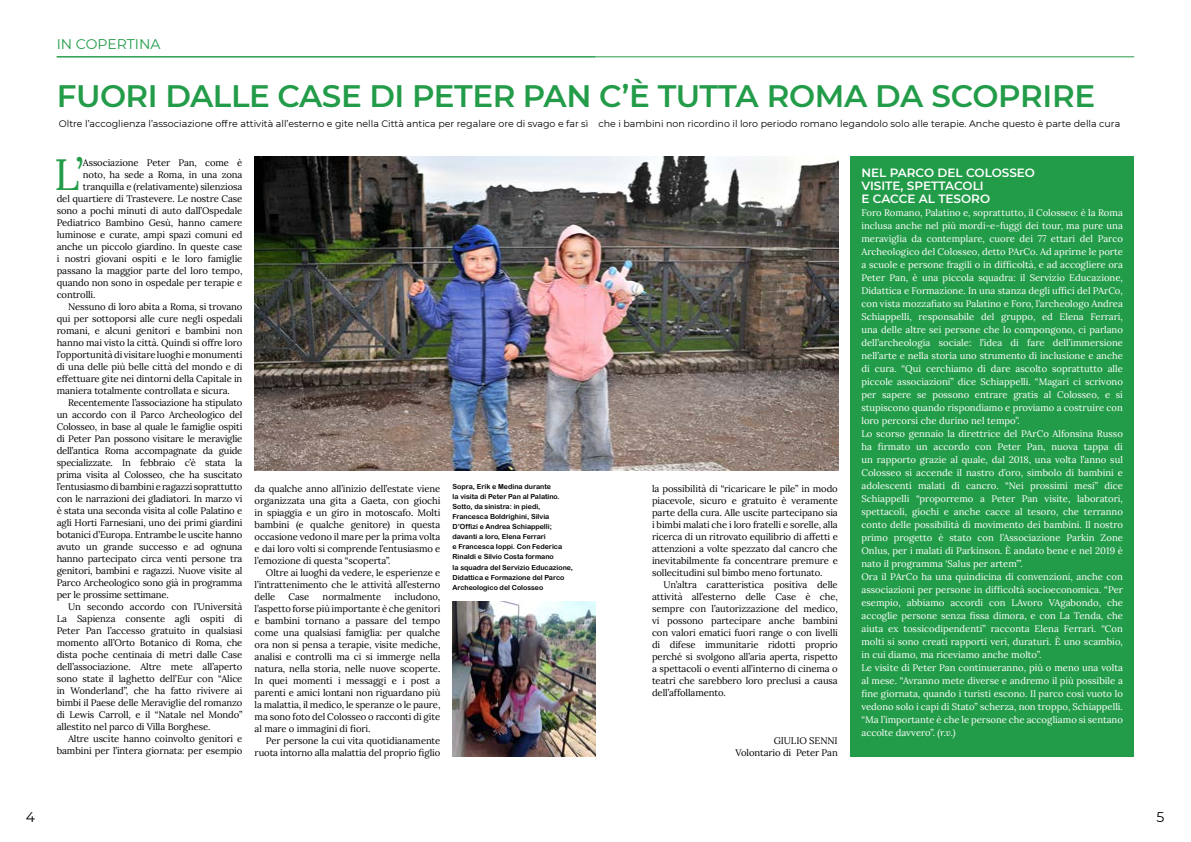
<style>
.page{position:relative;width:1191px;height:842px;background:#fff}
.page>*{position:absolute;margin:0;border:0;box-sizing:border-box;transform-origin:0 0}
.t1{font:43.8px "Lora";color:#239c49}
.t2{font:600 31px "Montserrat";letter-spacing:-.015em;color:#239c49}
.t3{font:14px "Montserrat";color:#239c49}
.t4{font:14px "Montserrat";color:#000}
.t5{font:600 12px/13px "Montserrat";color:#fff}
.t6{font:9.5px/12px "Lora";letter-spacing:-.01em;color:#000;text-align:justify}
.t7{font:9.5px/13px "Lora";color:#fff}
.t8{font:9.5px "Montserrat";color:#000}
.t9{font:7px/10px "Arial Rounded MT Bold";color:#000}
.s1{font-style:italic}
</style>
<div class="page">
<hr style="left:57px;top:57px;width:538px;height:1px;background:#239c49">
<img style="left:255px;top:156px;width:583px;height:315px">
<hr style="left:595px;top:57px;width:539px;height:1px;background:#239c49">
<div style="left:850px;top:156px;width:283px;height:601px;background:#239c49"></div>
<img style="left:452px;top:601px;width:143px;height:156px">
<h3 class="t4" style="left:26px;top:809px;width:11px">4</h3>
<h3 class="t3" style="left:57px;top:37px;width:105px">IN COPERTINA</h3>
<h2 class="t2" style="left:57px;top:79px;width:1040px">FUORI DALLE CASE DI PETER PAN C’È TUTTA ROMA DA SCOPRIRE</h2>
<p class="t8" style="left:59px;top:119px;width:1063px">Oltre l’accoglienza l’associazione offre attività all’esterno e gite nella Città antica per regalare ore di svago e far sì che i bambini non ricordino il loro periodo romano legandolo solo alle terapie. Anche questo è parte della cura</p>
<h1 class="t1" style="left:54px;top:149px;width:30px">L’</h1>
<p class="t6" style="left:83px;top:156px;width:161px">Associazione Peter Pan, come è</p>
<p class="t6" style="left:83px;top:168px;width:161px">noto, ha sede a Roma, in una zona</p>
<p class="t6" style="left:83px;top:180px;width:161px">tranquilla e (relativamente) silenziosa</p>
<p class="t6" style="left:57px;top:192px;width:187px">del quartiere di Trastevere. Le nostre Case</p>
<p class="t6" style="left:57px;top:204px;width:187px">sono a pochi minuti di auto dall’Ospedale</p>
<p class="t6" style="left:57px;top:216px;width:187px">Pediatrico Bambino Gesù, hanno camere</p>
<p class="t6" style="left:57px;top:228px;width:187px">luminose e curate, ampi spazi comuni ed</p>
<p class="t6" style="left:57px;top:240px;width:187px">anche un piccolo giardino. In queste case</p>
<p class="t6" style="left:57px;top:252px;width:187px">i nostri giovani ospiti e le loro famiglie</p>
<p class="t6" style="left:57px;top:264px;width:187px">passano la maggior parte del loro tempo,</p>
<p class="t6" style="left:57px;top:276px;width:187px">quando non sono in ospedale per terapie e</p>
<p class="t6" style="left:57px;top:288px;width:40px">controlli.</p>
<p class="t6" style="left:68px;top:300px;width:176px">Nessuno di loro abita a Roma, si trovano</p>
<p class="t6" style="left:57px;top:312px;width:187px">qui per sottoporsi alle cure negli ospedali</p>
<p class="t6" style="left:57px;top:324px;width:187px">romani, e alcuni genitori e bambini non</p>
<p class="t6" style="left:57px;top:336px;width:187px">hanno mai visto la città. Quindi si offre loro</p>
<p class="t6" style="left:57px;top:348px;width:187px">l’opportunità di visitare luoghi e monumenti</p>
<p class="t6" style="left:57px;top:360px;width:187px">di una delle più belle città del mondo e di</p>
<p class="t6" style="left:57px;top:372px;width:187px">effettuare gite nei dintorni della Capitale in</p>
<p class="t6" style="left:57px;top:384px;width:175px">maniera totalmente controllata e sicura.</p>
<p class="t6" style="left:68px;top:396px;width:176px">Recentemente l’associazione ha stipulato</p>
<p class="t6" style="left:57px;top:408px;width:187px">un accordo con il Parco Archeologico del</p>
<p class="t6" style="left:57px;top:420px;width:187px">Colosseo, in base al quale le famiglie ospiti</p>
<p class="t6" style="left:57px;top:432px;width:187px">di Peter Pan possono visitare le meraviglie</p>
<p class="t6" style="left:57px;top:444px;width:187px">dell’antica Roma accompagnate da guide</p>
<p class="t6" style="left:57px;top:456px;width:187px">specializzate. In febbraio c’è stata la</p>
<p class="t6" style="left:57px;top:468px;width:187px">prima visita al Colosseo, che ha suscitato</p>
<p class="t6" style="left:57px;top:480px;width:187px">l’entusiasmo di bambini e ragazzi soprattutto</p>
<p class="t6" style="left:57px;top:492px;width:187px">con le narrazioni dei gladiatori. In marzo vi</p>
<p class="t6" style="left:57px;top:504px;width:187px">è stata una seconda visita al colle Palatino e</p>
<p class="t6" style="left:57px;top:516px;width:187px">agli Horti Farnesiani, uno dei primi giardini</p>
<p class="t6" style="left:57px;top:528px;width:187px">botanici d’Europa. Entrambe le uscite hanno</p>
<p class="t6" style="left:57px;top:540px;width:187px">avuto un grande successo e ad ognuna</p>
<p class="t6" style="left:57px;top:552px;width:187px">hanno partecipato circa venti persone tra</p>
<p class="t6" style="left:57px;top:564px;width:187px">genitori, bambini e ragazzi. Nuove visite al</p>
<p class="t6" style="left:57px;top:576px;width:187px">Parco Archeologico sono già in programma</p>
<p class="t6" style="left:57px;top:588px;width:114px">per le prossime settimane.</p>
<p class="t6" style="left:68px;top:600px;width:176px">Un secondo accordo con l’Università</p>
<p class="t6" style="left:57px;top:612px;width:187px">La Sapienza consente agli ospiti di</p>
<p class="t6" style="left:57px;top:624px;width:187px">Peter Pan l’accesso gratuito in qualsiasi</p>
<p class="t6" style="left:57px;top:636px;width:187px">momento all’Orto Botanico di Roma, che</p>
<p class="t6" style="left:57px;top:648px;width:187px">dista poche centinaia di metri dalle Case</p>
<p class="t6" style="left:57px;top:660px;width:187px">dell’associazione. Altre mete all’aperto</p>
<p class="t6" style="left:57px;top:672px;width:187px">sono state il laghetto dell’Eur con “Alice</p>
<p class="t6" style="left:57px;top:684px;width:187px">in Wonderland”, che ha fatto rivivere ai</p>
<p class="t6" style="left:57px;top:696px;width:187px">bimbi il Paese delle Meraviglie del romanzo</p>
<p class="t6" style="left:57px;top:708px;width:187px">di Lewis Carroll, e il “Natale nel Mondo”</p>
<p class="t6" style="left:57px;top:720px;width:155px">allestito nel parco di Villa Borghese.</p>
<p class="t6" style="left:68px;top:732px;width:176px">Altre uscite hanno coinvolto genitori e</p>
<p class="t6" style="left:57px;top:744px;width:187px">bambini per l’intera giornata: per esempio</p>
<p class="t6" style="left:255px;top:482px;width:187px">da qualche anno all’inizio dell’estate viene organizzata una gita a Gaeta, con giochi in spiaggia e un giro in motoscafo. Molti bambini (e qualche genitore) in questa occasione vedono il mare per la prima volta e dai loro volti si comprende l’entusiasmo e l’emozione di questa “scoperta”.</p>
<p class="t6" style="left:255px;top:566px;width:187px;text-indent:11px">Oltre ai luoghi da vedere, le esperienze e l’intrattenimento che le attività all’esterno delle</p>
<p class="t6" style="left:255px;top:590px;width:187px;text-indent:140px">includono, l’aspetto forse più importante è che genitori e bambini tornano a passare del tempo come una qualsiasi famiglia: per qualche ora non si pensa a terapie, visite mediche, analisi e controlli ma ci si immerge nella natura, nella storia, nelle nuove scoperte.<br>In quei momenti i messaggi e i post a parenti e amici lontani non riguardano più la malattia, il medico, le speranze o le paure, ma sono foto del Colosseo o racconti di gite al mare o immagini di fiori.</p>
<p class="t6" style="left:255px;top:734px;width:187px;text-align:right">Per persone la cui vita quotidianamente ruota intorno alla malattia del proprio figlio</p>
<p class="t6" style="left:289px;top:590px;width:22px">Case</p>
<p class="t6" style="left:323px;top:590px;width:60px">normalmente</p>
<p class="t9" style="left:452px;top:483px;width:122px">Sopra, Erik e Medina durante<br>la visita di Peter Pan al Palatino.<br>Sotto, da sinistra: in piedi,<br>Francesca Boldrighini, Silvia<br>D’Offizi e Andrea Schiappelli; davanti a loro, Elena Ferrari<br>e Francesca Ioppi. Con Federica<br>Rinaldi e Silvio Costa formano<br>la squadra del Servizio Educazione,<br>Didattica e Formazione del Parco<br>Archeologico del Colosseo</p>
<p class="t6" style="left:652px;top:483px;width:187px">la possibilità di “ricaricare le pile” in modo piacevole, sicuro e gratuito è veramente parte della cura. Alle uscite partecipano sia i bimbi malati che i loro fratelli e sorelle, alla ricerca di un ritrovato equilibrio di affetti e attenzioni a volte spezzato dal cancro che inevitabilmente fa concentrare premure e sollecitudini sul bimbo meno fortunato.</p>
<p class="t6" style="left:652px;top:579px;width:187px;text-indent:11px">Un’altra caratteristica positiva delle attività all’esterno delle Case è che, sempre con l’autorizzazione del medico, vi possono partecipare anche bambini con valori ematici fuori range o con livelli di difese immunitarie ridotti proprio perché si svolgono all’aria aperta, rispetto a spettacoli o eventi all’interno di cinema o teatri che sarebbero loro preclusi a causa dell’affollamento.</p>
<p class="t6" style="left:735px;top:735px;width:104px;text-align:right">GIULIO SENNI<br>Volontario di Peter Pan</p>
<p class="t5" style="left:861px;top:166px;width:175px">NEL PARCO DEL COLOSSEO<br>VISITE, SPETTACOLI<br>E CACCE AL TESORO</p>
<p class="t7" style="left:861px;top:206px;width:263px">Foro Romano, Palatino e, soprattutto, il Colosseo: è la Roma inclusa anche nel più mordi-e-fuggi dei tour, ma pure una meraviglia da contemplare, cuore dei 77 ettari del Parco Archeologico del Colosseo, detto PArCo. Ad aprirne le porte a scuole e persone fragili o in difficoltà, e ad accogliere ora Peter Pan, è una piccola squadra: il Servizio Educazione, Didattica e Formazione. In una stanza degli uffici del PArCo, con vista mozzafiato su Palatino e Foro, l’archeologo Andrea Schiappelli, responsabile del gruppo, ed Elena Ferrari, una delle altre sei persone che lo compongono, ci parlano dell’archeologia sociale: l’idea di fare dell’immersione nell’arte e nella storia uno strumento di inclusione e anche di cura. “Qui cerchiamo di dare ascolto soprattutto alle piccole associazioni” dice Schiappelli. “Magari ci scrivono per sapere se possono entrare gratis al Colosseo, e si stupiscono quando rispondiamo e proviamo a costruire con loro percorsi che durino nel tempo”.<br>Lo scorso gennaio la direttrice del PArCo Alfonsina Russo ha firmato un accordo con Peter Pan, nuova tappa di un rapporto grazie al quale, dal 2018, una volta l’anno sul Colosseo si accende il nastro d’oro, simbolo di bambini e adolescenti malati di cancro. “Nei prossimi mesi” dice Schiappelli “proporremo a Peter Pan visite, laboratori, spettacoli, giochi e anche cacce al tesoro, che terranno conto delle possibilità di movimento dei bambini. Il nostro primo progetto è stato con l’Associazione Parkin Zone Onlus, per i malati di Parkinson. È andato bene e nel 2019 è nato il programma ‘Salus per artem’”.<br>Ora il PArCo ha una quindicina di convenzioni, anche con associazioni per persone in difficoltà socioeconomica. “Per esempio, abbiamo accordi con LAvoro VAgabondo, che accoglie persone senza fissa dimora, e con La Tenda, che aiuta ex tossicodipendenti” racconta Elena Ferrari. “Con molti si sono creati rapporti veri, duraturi. È uno scambio, in cui diamo, ma riceviamo anche molto”.<br>Le visite di Peter Pan continueranno, più o meno una volta al mese. “Avranno mete diverse e andremo il più possibile a fine giornata, quando i turisti escono. Il parco così vuoto lo vedono solo i capi di Stato” scherza, non troppo, Schiappelli. “Ma l’importante è che le persone che accogliamo si sentano accolte davvero”. <span class="s1">(r.v.)</span></p>
<h3 class="t4" style="left:1156px;top:809px;width:9px">5</h3>
</div>
